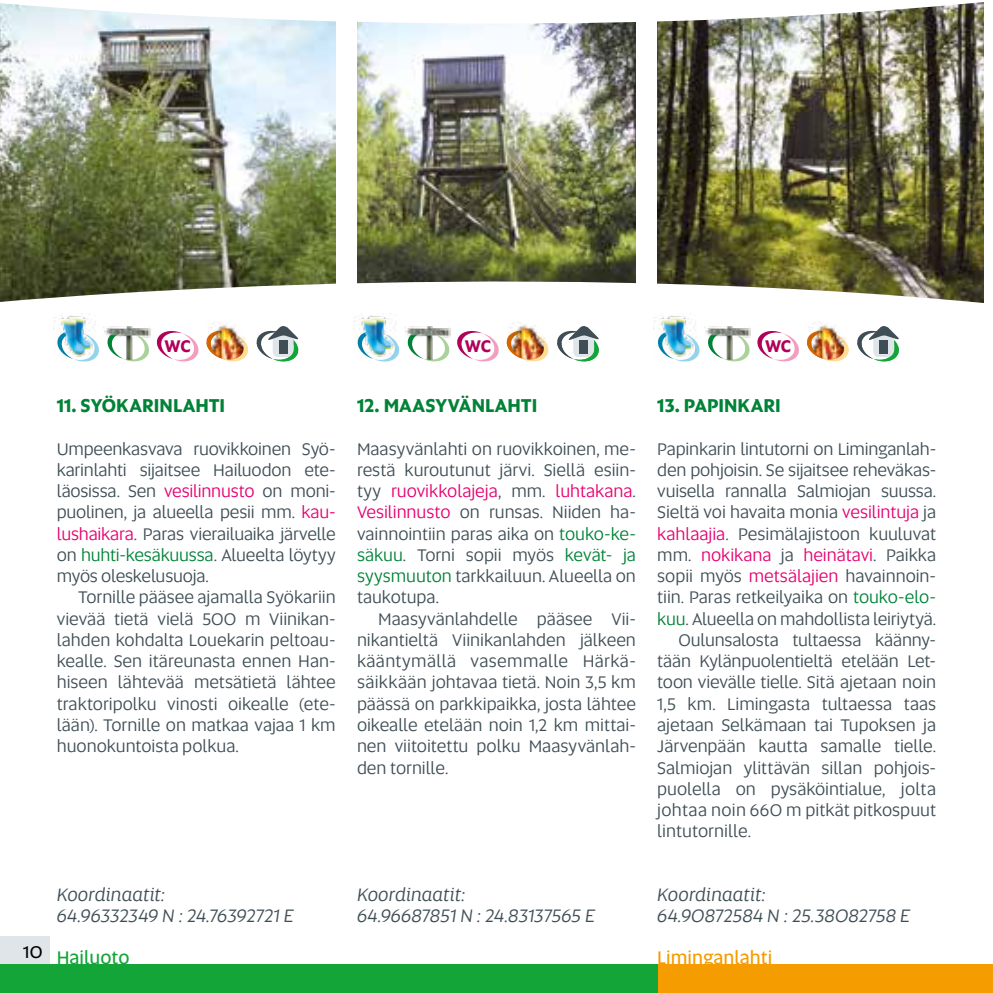
<style>
.page{position:relative;width:993px;height:993px;background:#fff}
.page>*{position:absolute;margin:0;border:0;box-sizing:border-box;transform-origin:0 0}
.t1{font:italic 18.75px/21.2px "Altis";color:#3f4e55}
.t2{font:700 18.75px "Altis";color:#008237}
.t3{font:18.75px "Altis";color:#f59c00}
.t4{font:18.75px "Altis";color:#13a538}
.t5{font:17.5px/21.2px "Altis";letter-spacing:-.005em;color:#3f4e55;text-align:justify}
.t6{font:17.5px "Altis";color:#e60071}
.t7{font:17.5px "Altis";color:#000}
.t8{font:700 17px "Altis";color:#b10058}
.s1{color:#e60071}
.s2{color:#008237}
.s3{color:#3f4e55}
</style>
<div class="page">
<div style="left:0;top:935px;width:50px;height:29px;background:#e0e5e9"></div>
<img style="left:657px;top:52px;width:326px;height:201px">
<img style="left:0;top:52px;width:335px;height:201px">
<img style="left:357px;top:52px;width:278px;height:201px">
<img style="left:0;top:2px;width:980px;height:50px">
<svg style="left:0;top:253px;width:984px;height:61px"></svg>
<div style="left:657px;top:964px;width:335px;height:28px;background:#f59c00"></div>
<img style="left:653px;top:315px;width:38px;height:14px">
<img style="left:53px;top:315px;width:37px;height:14px">
<img style="left:353px;top:315px;width:38px;height:14px">
<div style="left:0;top:964px;width:657px;height:28px;background:#13a538"></div>
<img style="left:55px;top:323px;width:244px;height:39px">
<img style="left:355px;top:323px;width:244px;height:39px">
<img style="left:655px;top:323px;width:244px;height:39px">
<svg style="left:980px;top:2px;width:4px;height:50px"></svg>
<p class="t8" style="left:164px;top:333px;width:28px">WC</p>
<p class="t2" style="left:57px;top:391px;width:170px">11. SYÖKARINLAHTI</p>
<p class="t5" style="left:57px;top:437px;width:280px">Umpeenkasvava ruovikkoinen Syö&shy;karinlahti sijaitsee Hailuodon ete&shy;läosissa. Sen <span class="s1">vesilinnusto</span> on moni&shy;puolinen, ja alueella pesii mm. <span class="s1">kau&shy;lushaikara</span>. Paras vierailuaika järvelle on <span class="s2">huhti-kesäkuussa</span>. Alueelta löytyy myös oleskelusuoja.</p>
<p class="t5" style="left:57px;top:586px;width:280px;text-indent:21px">Tornille pääsee ajamalla Syökariin vievää tietä vielä 500 m Viinikan&shy;lahden kohdalta Louekarin peltoau&shy;kealle. Sen itäreunasta ennen Han&shy;hiseen lähtevää metsätietä lähtee traktoripolku vinosti oikealle (ete&shy;lään). Tornille on matkaa vajaa 1 km huonokuntoista polkua.</p>
<p class="t7" style="left:23px;top:939px;width:21px">10</p>
<p class="t1" style="left:57px;top:883px;width:239px">Koordinaatit:<br>64.96332349 N : 24.76392721 E</p>
<p class="t4" style="left:57px;top:944px;width:74px">Hailuoto</p>
<p class="t8" style="left:464px;top:333px;width:28px">WC</p>
<p class="t8" style="left:764px;top:333px;width:28px">WC</p>
<p class="t2" style="left:357px;top:391px;width:182px">12. MAASYVÄNLAHTI</p>
<p class="t5" style="left:357px;top:437px;width:280px">Maasyvänlahti on ruovikkoinen, me&shy;restä kuroutunut järvi. Siellä esiin&shy;tyy <span class="s1">ruovikkolajeja</span>, mm. <span class="s1">luhtakana</span>.<br><span class="s1">Vesilinnusto</span> on runsas. Niiden ha&shy;vainnointiin paras aika on <span class="s2">touko-ke&shy;säkuu</span>. Torni sopii myös <span class="s2">kevät- ja syysmuuton</span> tarkkailuun. Alueella on taukotupa.</p>
<p class="t5" style="left:357px;top:607px;width:280px;text-indent:21px">Maasyvänlahdelle pääsee Vii&shy;nikantieltä Viinikanlahden jälkeen kääntymällä vasemmalle Härkä&shy;säikkään johtavaa tietä. Noin 3,5 km päässä on parkkipaikka, josta lähtee oikealle etelään noin 1,2 km mittai&shy;nen viitoitettu polku Maasyvänlah&shy;den tornille.</p>
<p class="t2" style="left:657px;top:391px;width:125px">13. PAPINKARI</p>
<p class="t5" style="left:657px;top:437px;width:280px">Papinkarin lintutorni on Liminganlah-</p>
<p class="t5" style="left:657px;top:458px;width:280px">den pohjoisin. Se sijaitsee reheväkas-</p>
<p class="t5" style="left:657px;top:479px;width:280px">vuisella rannalla Salmiojan suussa.</p>
<p class="t5" style="left:657px;top:501px;width:280px">Sieltä voi havaita monia <span class="s1">vesilintuja</span> ja</p>
<p class="t5" style="left:657px;top:522px;width:280px"><span class="s1">kahlaajia</span>. Pesimälajistoon kuuluvat</p>
<p class="t6" style="left:657px;top:542px;width:280px"><span class="s3">mm.</span> nokikana <span class="s3">ja</span> heinätavi<span class="s3">. Paikka</span></p>
<p class="t5" style="left:657px;top:564px;width:280px">sopii myös <span class="s1">metsälajien</span> havainnoin-</p>
<p class="t5" style="left:657px;top:586px;width:280px">tiin. Paras retkeilyaika on <span class="s2">touko-elo-</span></p>
<p class="t5" style="left:657px;top:607px;width:280px"><span class="s2">kuu</span>. Alueella on mahdollista leiriytyä.</p>
<p class="t5" style="left:678px;top:628px;width:259px">Oulunsalosta tultaessa käänny-</p>
<p class="t5" style="left:657px;top:649px;width:280px">tään Kylänpuolentieltä etelään Let-</p>
<p class="t5" style="left:657px;top:671px;width:280px">toon vievälle tielle. Sitä ajetaan noin</p>
<p class="t5" style="left:657px;top:692px;width:280px">1,5 km. Limingasta tultaessa taas</p>
<p class="t5" style="left:657px;top:713px;width:280px">ajetaan Selkämaan tai Tupoksen ja</p>
<p class="t5" style="left:657px;top:734px;width:280px">Järvenpään kautta samalle tielle.</p>
<p class="t5" style="left:657px;top:756px;width:280px">Salmiojan ylittävän sillan pohjois-</p>
<p class="t5" style="left:657px;top:777px;width:280px">puolella on pysäköintialue, jolta</p>
<p class="t5" style="left:657px;top:798px;width:280px">johtaa noin 660 m pitkät pitkospuut</p>
<p class="t5" style="left:657px;top:819px;width:95px">lintutornille.</p>
<p class="t1" style="left:357px;top:883px;width:240px">Koordinaatit:<br>64.96687851 N : 24.83137565 E</p>
<p class="t1" style="left:657px;top:883px;width:254px">Koordinaatit:<br>64.90872584 N : 25.38082758 E</p>
<p class="t3" style="left:657px;top:944px;width:116px">Liminganlahti</p>
</div>
